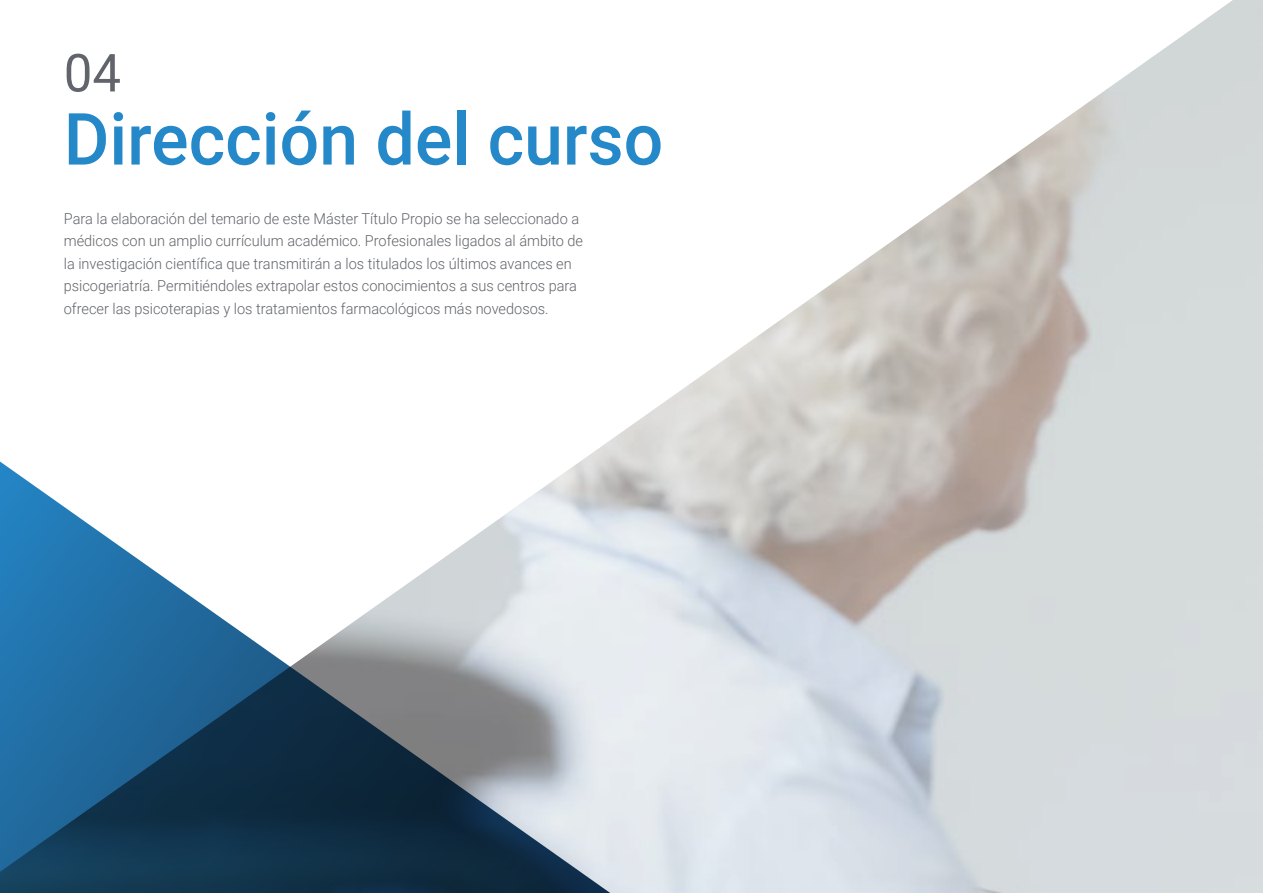
<style>
.page{position:relative;width:1263px;height:893px;background:#fff}
.page>*{position:absolute;margin:0;border:0;box-sizing:border-box;transform-origin:0 0}
.t1{font:500 72px "Roboto";color:#2488c9}
.t2{font:52.5px "Roboto";color:#61646a}
.t3{font:300 15px/22.5px "Roboto";color:#61646a}
</style>
<div class="page">
<svg style="left:0;top:446px;width:640px;height:447px"></svg>
<h2 class="t2" style="left:64px;top:36px;width:59px">04</h2>
<h1 class="t1" style="left:64px;top:89px;width:601px">Dirección del curso</h1>
<p class="t3" style="left:64px;top:207px;width:521px">Para la elaboración del temario de este Máster Título Propio se ha seleccionado a médicos con un amplio currículum académico. Profesionales ligados al ámbito de la investigación científica que transmitirán a los titulados los últimos avances en psicogeriatría. Permitiéndoles extrapolar estos conocimientos a sus centros para ofrecer las psicoterapias y los tratamientos farmacológicos más novedosos.</p>
</div>
